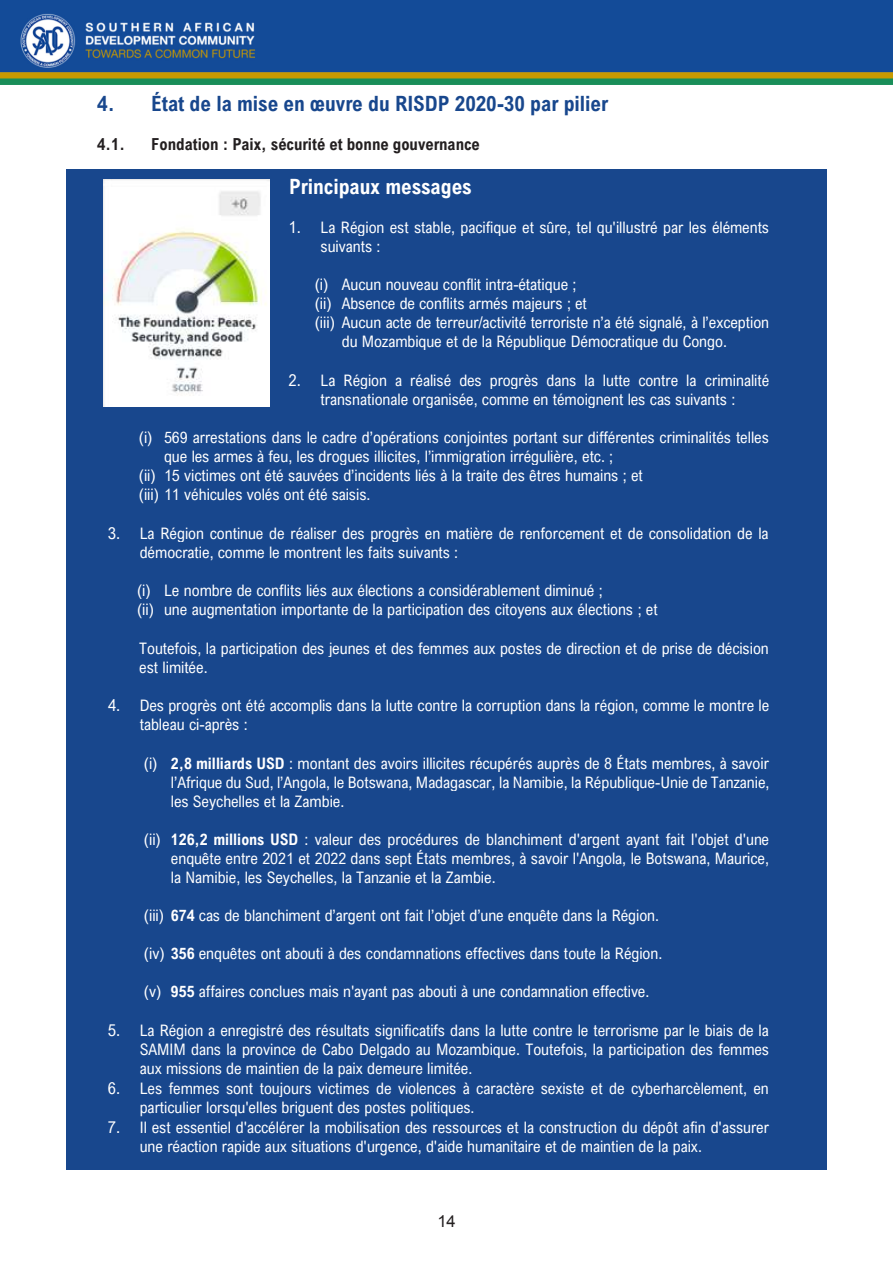
<style>
.page{position:relative;width:893px;height:1263px;background:#fff}
.page>*{position:absolute;margin:0;border:0;box-sizing:border-box;transform-origin:0 0}
.t1{font:700 21px "Arial Nova Cond";color:#18478d}
.t2{font:700 21px "Arial Nova Cond";color:#fff}
.t3{font:700 16.5px "Arial Nova Cond";color:#231f20}
.t4{font:16.5px "Arial";color:#231f20}
.t5{font:15.9px/19px "Arial Nova Cond";color:#fff}
.s1{font-size:16.5px}
.s2{font-weight:700}
</style>
<div class="page">
<img style="left:0;top:0;width:893px;height:85px">
<div style="left:0;top:170px;width:893px;height:1000px;background:#18478d"></div>
<img style="left:104px;top:180px;width:165px;height:227px">
<div style="left:827px;top:137px;width:66px;height:1071px;background:#fff"></div>
<div style="left:0;top:137px;width:66px;height:1071px;background:#fff"></div>
<p class="t1" style="left:97px;top:90px;width:512px">4. État de la mise en œuvre du RISDP 2020-30 par pilier</p>
<p class="t3" style="left:97px;top:133px;width:29px">4.1.</p>
<p class="t3" style="left:151px;top:133px;width:330px">Fondation : Paix, sécurité et bonne gouvernance</p>
<p class="t2" style="left:289px;top:173px;width:184px">Principaux messages</p>
<p class="t5" style="left:320px;top:217px;width:450px;text-indent:-32px"><span class="s1">1.</span> La Région est stable, pacifique et sûre, tel qu'illustré par les éléments suivants :</p>
<p class="t5" style="left:315px;top:275px;width:263px">(i) Aucun nouveau conflit intra-étatique ;</p>
<p class="t5" style="left:315px;top:294px;width:274px">(ii) Absence de conflits armés majeurs ; et</p>
<p class="t5" style="left:315px;top:313px;width:456px">(iii) Aucun acte de terreur/activité terroriste n’a été signalé, à l’exception</p>
<p class="t5" style="left:342px;top:332px;width:387px">du Mozambique et de la République Démocratique du Congo.</p>
<p class="t5" style="left:289px;top:371px;width:482px;text-align:center"><span class="s1">2.</span> La Région a réalisé des progrès dans la lutte contre la criminalité transnationale organisée, comme en témoignent les cas suivants :</p>
<p class="t5" style="left:139px;top:428px;width:631px">(i) 569 arrestations dans le cadre d’opérations conjointes portant sur différentes criminalités telles</p>
<p class="t5" style="left:164px;top:447px;width:451px">que les armes à feu, les drogues illicites, l’immigration irrégulière, etc. ;</p>
<p class="t5" style="left:139px;top:466px;width:506px">(ii) 15 victimes ont été sauvées d’incidents liés à la traite des êtres humains ; et</p>
<p class="t5" style="left:139px;top:485px;width:233px">(iii) 11 véhicules volés ont été saisis.</p>
<p class="t5" style="left:140px;top:524px;width:630px;text-indent:-32px"><span class="s1">3.</span> La Région continue de réaliser des progrès en matière de renforcement et de consolidation de la démocratie, comme le montrent les faits suivants :</p>
<p class="t5" style="left:137px;top:581px;width:522px">(i) Le nombre de conflits liés aux élections a considérablement diminué ;<br>(ii) une augmentation importante de la participation des citoyens aux élections ; et</p>
<p class="t5" style="left:139px;top:638px;width:631px">Toutefois, la participation des jeunes et des femmes aux postes de direction et de prise de décision est limitée.</p>
<p class="t5" style="left:140px;top:696px;width:631px;text-indent:-32px"><span class="s1">4.</span> Des progrès ont été accomplis dans la lutte contre la corruption dans la région, comme le montre le tableau ci-après :</p>
<p class="t5" style="left:171px;top:753px;width:600px;text-align:justify;text-indent:-27px">(i) <span class="s2">2,8 milliards USD</span> : montant des avoirs illicites récupérés auprès de 8 États membres, à savoir l’Afrique du Sud, l’Angola, le Botswana, Madagascar, la Namibie, la République-Unie de Tanzanie, les Seychelles et la Zambie.</p>
<p class="t5" style="left:171px;top:829px;width:600px;text-align:justify;text-indent:-27px">(ii) <span class="s2">126,2 millions USD</span> : valeur des procédures de blanchiment d'argent ayant fait l'objet d'une enquête entre 2021 et 2022 dans sept États membres, à savoir l'Angola, le Botswana, Maurice, la Namibie, les Seychelles, la Tanzanie et la Zambie.</p>
<p class="t5" style="left:144px;top:906px;width:517px">(iii) <span class="s2">674</span> cas de blanchiment d’argent ont fait l’objet d’une enquête dans la Région.</p>
<p class="t5" style="left:144px;top:944px;width:520px">(iv) <span class="s2">356</span> enquêtes ont abouti à des condamnations effectives dans toute la Région.</p>
<p class="t5" style="left:144px;top:982px;width:507px">(v) <span class="s2">955</span> affaires conclues mais n'ayant pas abouti à une condamnation effective.</p>
<p class="t5" style="left:140px;top:1021px;width:631px;text-align:justify;text-indent:-32px"><span class="s1">5.</span> La Région a enregistré des résultats significatifs dans la lutte contre le terrorisme par le biais de la SAMIM dans la province de Cabo Delgado au Mozambique. Toutefois, la participation des femmes aux missions de maintien de la paix demeure limitée.</p>
<p class="t5" style="left:140px;top:1078px;width:631px;text-indent:-32px"><span class="s1">6.</span> Les femmes sont toujours victimes de violences à caractère sexiste et de cyberharcèlement, en particulier lorsqu'elles briguent des postes politiques.</p>
<p class="t5" style="left:140px;top:1117px;width:631px;text-indent:-32px"><span class="s1">7.</span> Il est essentiel d'accélérer la mobilisation des ressources et la construction du dépôt afin d'assurer une réaction rapide aux situations d'urgence, d'aide humanitaire et de maintien de la paix.</p>
<p class="t4" style="left:437px;top:1210px;width:20px">14</p>
</div>
